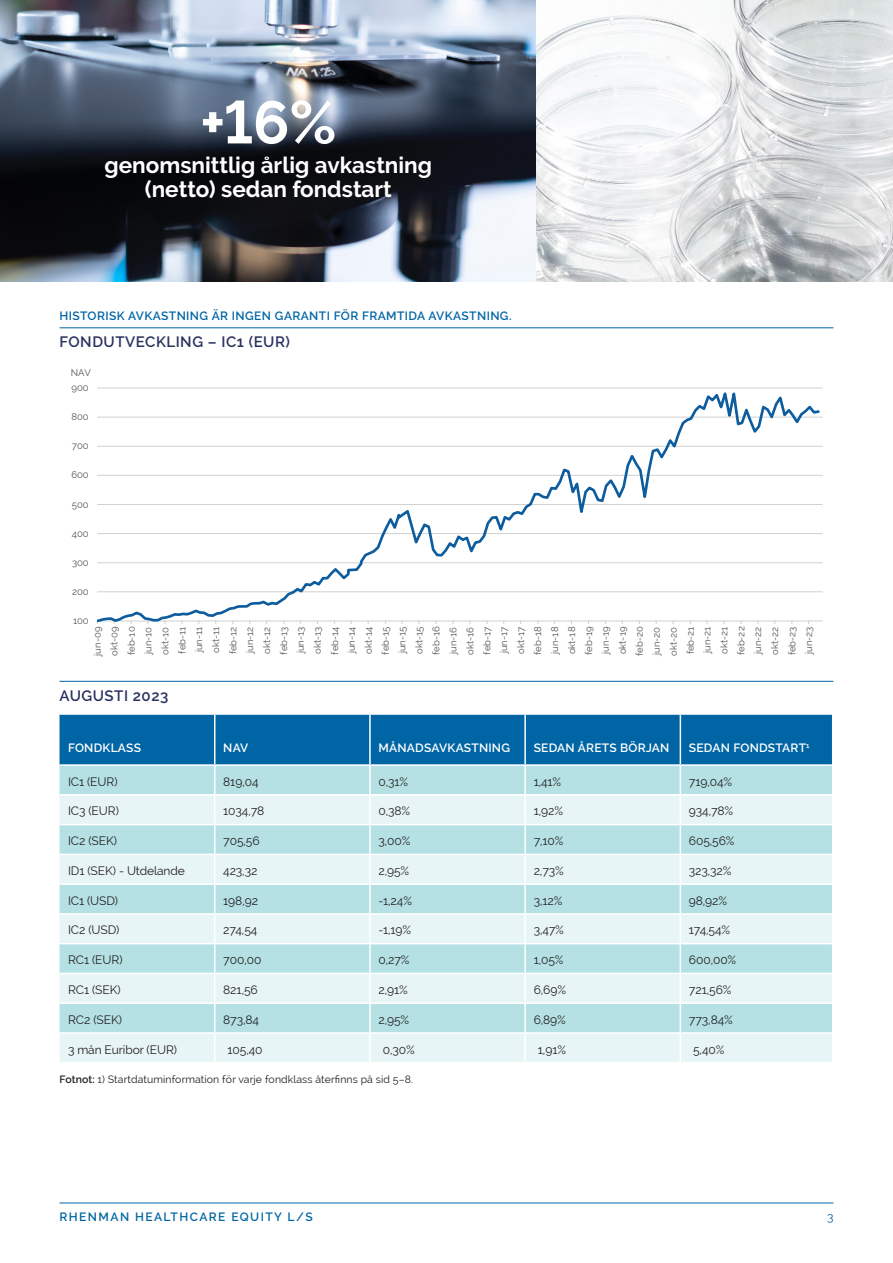
<style>
.page{position:relative;width:893px;height:1263px;background:#fff}
.page>*{position:absolute;margin:0;border:0;box-sizing:border-box;transform-origin:0 0}
.t1{font:700 59.85px "Raleway";color:#fff}
.t2{font:700 22.5px/24.2px "Raleway";color:#fff;text-align:center}
.t3{font:600 15px "Raleway";letter-spacing:.035em;color:#29325e}
.t4{font:12px "Raleway";letter-spacing:-.005em;color:#231f20}
.t5{font:600 12px "Raleway";letter-spacing:.02em;color:#fff}
.t6{font:600 12px "Raleway";letter-spacing:.035em;color:#0065a4}
.t7{font:600 12px "Raleway";letter-spacing:.12em;color:#0065a4}
.t8{font:12px "Raleway";color:#0065a4}
.t9{font:10.5px "Raleway";letter-spacing:.01em;color:#231f20}
.t10{font:9.6px/17px "Raleway";color:#515455;text-align:center}
.s1{font-weight:600}
</style>
<div class="page">
<hr style="left:60px;top:1202px;width:773px;height:1px;background:#0065a4">
<hr style="left:60px;top:327px;width:773px;height:1px;background:#0065a4">
<hr style="left:60px;top:681px;width:773px;height:1px;background:#0065a4">
<svg style="left:60px;top:714px;width:772px;height:348px;background:#b3d8e3"></svg>
<hr style="left:60px;top:764px;width:155px;height:2px;background:#fff">
<hr style="left:215px;top:764px;width:155px;height:2px;background:#fff">
<hr style="left:370px;top:764px;width:155px;height:2px;background:#fff">
<hr style="left:525px;top:764px;width:155px;height:2px;background:#fff">
<hr style="left:680px;top:764px;width:152px;height:2px;background:#fff">
<hr style="left:60px;top:883px;width:155px;height:2px;background:#fff">
<hr style="left:215px;top:883px;width:155px;height:2px;background:#fff">
<hr style="left:370px;top:883px;width:155px;height:2px;background:#fff">
<hr style="left:525px;top:883px;width:155px;height:2px;background:#fff">
<hr style="left:680px;top:883px;width:152px;height:2px;background:#fff">
<img style="left:0;top:0;width:893px;height:282px">
<hr style="left:97px;top:591px;width:726px;height:1px;background:#cfd2d0">
<hr style="left:97px;top:562px;width:726px;height:1px;background:#cfd2d0">
<hr style="left:97px;top:533px;width:726px;height:1px;background:#cfd2d0">
<hr style="left:97px;top:504px;width:726px;height:1px;background:#cfd2d0">
<hr style="left:97px;top:475px;width:726px;height:1px;background:#cfd2d0">
<hr style="left:97px;top:446px;width:726px;height:1px;background:#cfd2d0">
<hr style="left:97px;top:417px;width:726px;height:1px;background:#cfd2d0">
<hr style="left:97px;top:388px;width:726px;height:1px;background:#cfd2d0">
<hr style="left:97px;top:620px;width:726px;height:1px;background:#cfd2d0">
<svg style="left:97px;top:388px;width:724px;height:234px"></svg>
<p class="t1" style="left:200px;top:88px;width:138px">+16%</p>
<p class="t2" style="left:104px;top:153px;width:329px">genomsnittlig årlig avkastning (netto) sedan fondstart</p>
<p class="t6" style="left:60px;top:309px;width:454px">HISTORISK AVKASTNING ÄR INGEN GARANTI FÖR FRAMTIDA AVKASTNING.</p>
<p class="t3" style="left:60px;top:333px;width:232px">FONDUTVECKLING – IC1 (EUR)</p>
<p class="t10" style="left:71px;top:365px;width:22px">NAV</p>
<p class="t10" style="left:71px;top:379px;width:19px">900</p>
<p class="t10" style="left:71px;top:408px;width:19px">800</p>
<p class="t10" style="left:72px;top:437px;width:18px">700</p>
<p class="t10" style="left:71px;top:466px;width:19px">600</p>
<p class="t10" style="left:72px;top:496px;width:18px">500</p>
<p class="t10" style="left:72px;top:525px;width:18px">400</p>
<p class="t10" style="left:72px;top:554px;width:18px">300</p>
<p class="t10" style="left:72px;top:583px;width:18px">200</p>
<p class="t10" style="left:73px;top:612px;width:17px">100</p>
<p class="t10" style="left:89px;top:656px;width:31px;rotate:-90deg">jun-09 okt-09 feb-10 jun-10 okt-10 feb-11 jun-11 okt-11 feb-12 jun-12 okt-12 feb-13 jun-13 okt-13 feb-14 jun-14 okt-14 feb-15 jun-15 okt-15 feb-16 jun-16 okt-16 feb-17 jun-17 okt-17 feb-18 jun-18 okt-18 feb-19 jun-19 okt-19 feb-20 jun-20 okt-20 feb-21 jun-21 okt-21 feb-22 jun-22 okt-22 feb-23 jun-23</p>
<p class="t3" style="left:60px;top:687px;width:110px">AUGUSTI 2023</p>
<p class="t5" style="left:68px;top:741px;width:75px">FONDKLASS</p>
<p class="t5" style="left:223px;top:741px;width:27px">NAV</p>
<p class="t5" style="left:378px;top:741px;width:133px">MÅNADSAVKASTNING</p>
<p class="t5" style="left:534px;top:741px;width:137px">SEDAN ÅRETS BÖRJAN</p>
<p class="t5" style="left:689px;top:741px;width:122px">SEDAN FONDSTART<sup>1</sup></p>
<p class="t4" style="left:68px;top:774px;width:51px">IC1 (EUR)</p>
<p class="t4" style="left:223px;top:774px;width:37px">819,04</p>
<p class="t4" style="left:378px;top:774px;width:31px">0,31%</p>
<p class="t4" style="left:534px;top:774px;width:29px">1,41%</p>
<p class="t4" style="left:689px;top:774px;width:45px">719,04%</p>
<p class="t4" style="left:68px;top:804px;width:52px">IC3 (EUR)</p>
<p class="t4" style="left:223px;top:804px;width:43px">1034,78</p>
<p class="t4" style="left:378px;top:804px;width:33px">0,38%</p>
<p class="t4" style="left:534px;top:804px;width:31px">1,92%</p>
<p class="t4" style="left:689px;top:804px;width:46px">934,78%</p>
<p class="t4" style="left:68px;top:834px;width:50px">IC2 (SEK)</p>
<p class="t4" style="left:223px;top:834px;width:38px">705,56</p>
<p class="t4" style="left:378px;top:834px;width:34px">3,00%</p>
<p class="t4" style="left:534px;top:834px;width:31px">7,10%</p>
<p class="t4" style="left:689px;top:834px;width:47px">605,56%</p>
<p class="t4" style="left:68px;top:864px;width:118px">ID1 (SEK) - Utdelande</p>
<p class="t4" style="left:223px;top:864px;width:36px">423,32</p>
<p class="t4" style="left:378px;top:864px;width:32px">2,95%</p>
<p class="t4" style="left:534px;top:864px;width:32px">2,73%</p>
<p class="t4" style="left:689px;top:864px;width:44px">323,32%</p>
<p class="t4" style="left:68px;top:893px;width:52px">IC1 (USD)</p>
<p class="t4" style="left:223px;top:893px;width:36px">198,92</p>
<p class="t4" style="left:378px;top:893px;width:35px">-1,24%</p>
<p class="t4" style="left:534px;top:893px;width:30px">3,12%</p>
<p class="t4" style="left:689px;top:893px;width:40px">98,92%</p>
<p class="t4" style="left:68px;top:923px;width:53px">IC2 (USD)</p>
<p class="t4" style="left:223px;top:923px;width:36px">274,54</p>
<p class="t4" style="left:378px;top:923px;width:34px">-1,19%</p>
<p class="t4" style="left:534px;top:923px;width:32px">3,47%</p>
<p class="t4" style="left:689px;top:923px;width:43px">174,54%</p>
<p class="t4" style="left:68px;top:953px;width:56px">RC1 (EUR)</p>
<p class="t4" style="left:223px;top:953px;width:40px">700,00</p>
<p class="t4" style="left:378px;top:953px;width:33px">0,27%</p>
<p class="t4" style="left:534px;top:953px;width:31px">1,05%</p>
<p class="t4" style="left:689px;top:953px;width:49px">600,00%</p>
<p class="t4" style="left:68px;top:983px;width:54px">RC1 (SEK)</p>
<p class="t4" style="left:223px;top:983px;width:36px">821,56</p>
<p class="t4" style="left:378px;top:983px;width:31px">2,91%</p>
<p class="t4" style="left:534px;top:983px;width:34px">6,69%</p>
<p class="t4" style="left:689px;top:983px;width:44px">721,56%</p>
<p class="t4" style="left:68px;top:1012px;width:55px">RC2 (SEK)</p>
<p class="t4" style="left:223px;top:1012px;width:37px">873,84</p>
<p class="t4" style="left:378px;top:1012px;width:32px">2,95%</p>
<p class="t4" style="left:534px;top:1012px;width:34px">6,89%</p>
<p class="t4" style="left:689px;top:1012px;width:45px">773,84%</p>
<p class="t4" style="left:68px;top:1042px;width:111px">3 mån Euribor (EUR)</p>
<p class="t4" style="left:227px;top:1042px;width:37px">105,40</p>
<p class="t4" style="left:383px;top:1042px;width:34px">0,30%</p>
<p class="t4" style="left:538px;top:1042px;width:30px">1,91%</p>
<p class="t4" style="left:693px;top:1042px;width:33px">5,40%</p>
<p class="t9" style="left:60px;top:1073px;width:355px"><span class="s1">Fotnot:</span> 1) Startdatuminformation för varje fondklass återfinns på sid 5–8.</p>
<p class="t7" style="left:60px;top:1210px;width:255px">RHENMAN HEALTHCARE EQUITY L/S</p>
<p class="t8" style="left:827px;top:1210px;width:8px">3</p>
</div>
